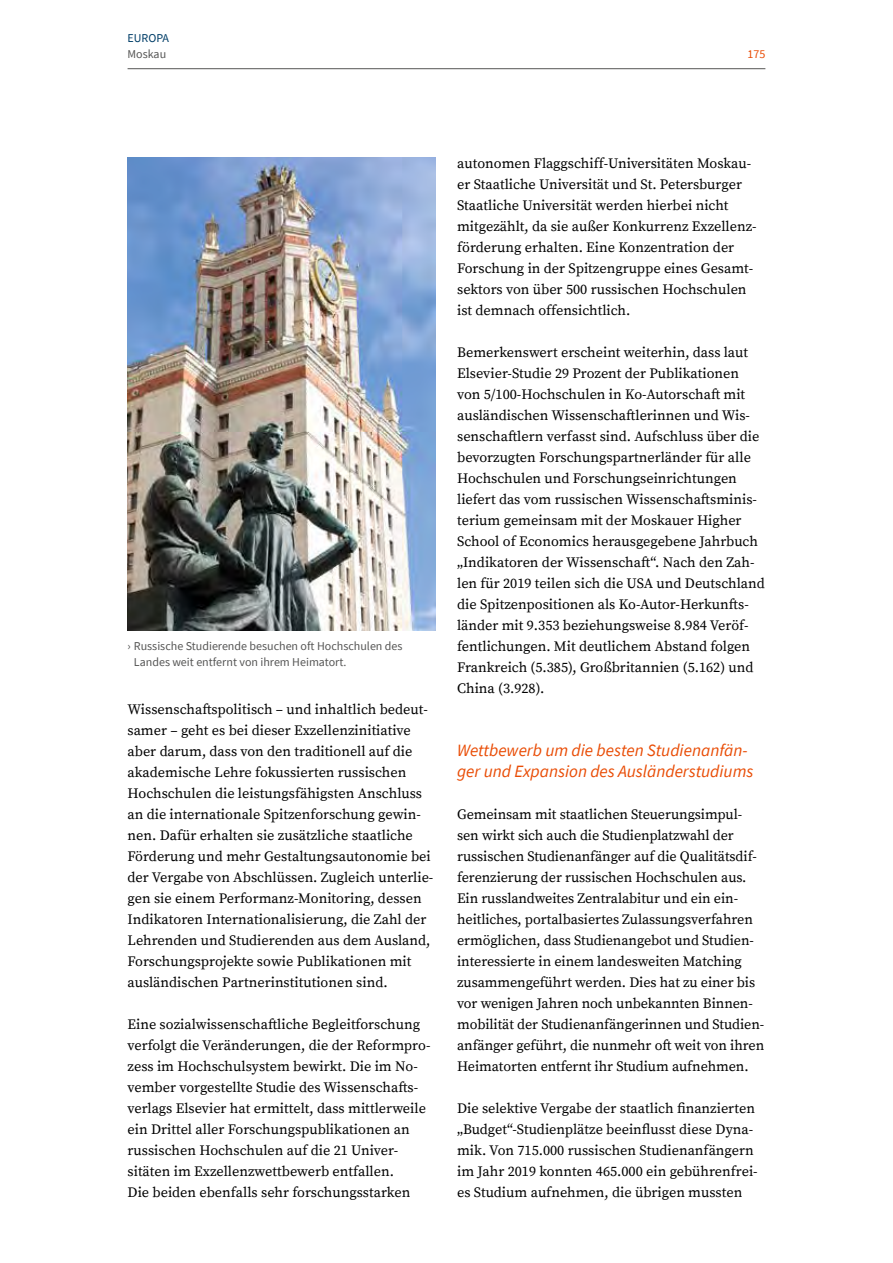
<style>
.page{position:relative;width:893px;height:1263px;background:#fff}
.page>*{position:absolute;margin:0;border:0;box-sizing:border-box;transform-origin:0 0}
.t1{font:italic 17.25px/21px "Source Sans Pro";color:#e94c05}
.t2{font:14.25px/21px "Source Serif Pro";color:#000}
.t3{font:12px/16.5px "Source Sans Pro";color:#565655}
.t4{font:12px "Source Sans Pro";color:#003e68}
.t5{font:12px "Source Sans Pro";color:#e94c05}
</style>
<div class="page">
<img style="left:128px;top:158px;width:308px;height:472px">
<hr style="left:128px;top:68px;width:637px;height:1px;background:#565655">
<p class="t4" style="left:128px;top:30px;width:43px">EUROPA</p>
<p class="t3" style="left:128px;top:46px;width:40px">Moskau</p>
<p class="t5" style="left:747px;top:46px;width:19px">175</p>
<p class="t3" style="left:134px;top:637px;width:270px;text-indent:-6px">› Russische Studierende besuchen oft -Hochschulen des -Landes weit entfernt von ihrem H eimatort.</p>
<p class="t2" style="left:128px;top:699px;width:307px">Wissenschaftspolitisch – und inhaltlich bedeut&shy;samer – geht es bei dieser Exzellenzinitiative aber darum, dass von den traditionell auf die akademische Lehre fokussierten russischen Hochschulen die leistungsfähigsten Anschluss an die internationale Spitzenforschung gewin&shy;nen. Dafür erhalten sie zusätzliche staatliche Förderung und mehr Gestaltungsautonomie bei der Vergabe von Abschlüssen. Zugleich unterlie&shy;gen sie einem Performanz-Monitoring, dessen Indikatoren Internationalisierung, die Zahl der Lehrenden und Studierenden aus dem Ausland, Forschungsprojekte sowie Publikationen mit ausländischen Partnerinstitutionen sind.</p>
<p class="t2" style="left:128px;top:1014px;width:304px">Eine sozialwissenschaftliche Begleitforschung verfolgt die Veränderungen, die der Reformpro&shy;zess im Hochschulsystem bewirkt. Die im No&shy;vember vorgestellte Studie des Wissenschafts&shy;verlags Elsevier hat ermittelt, dass mittlerweile ein Drittel aller Forschungspublikationen an russischen Hochschulen auf die 21 Univer&shy;sitäten im Exzellenzwettbewerb entfallen.<br>Die beiden ebenfalls sehr forschungsstarken</p>
<p class="t2" style="left:457px;top:153px;width:301px">autonomen Flaggschiff-Universitäten Moskau&shy;er Staatliche Universität und St. Petersburger Staatliche Universität werden hierbei nicht mitgezählt, da sie außer Konkurrenz Exzellenz&shy;förderung erhalten. Eine Konzentration der Forschung in der Spitzengruppe eines Gesamt&shy;sektors von über 500 russischen Hochschulen ist demnach offensichtlich.</p>
<p class="t2" style="left:457px;top:342px;width:309px">Bemerkenswert erscheint weiterhin, dass laut Elsevier-Studie 29 Prozent der Publikationen von 5/100-Hochschulen in Ko-Autorschaft mit ausländischen Wissenschaftlerinnen und Wis&shy;senschaftlern verfasst sind. Aufschluss über die bevorzugten Forschungspartnerländer für alle Hochschulen und Forschungseinrichtungen liefert das vom russischen Wissenschaftsminis&shy;terium gemeinsam mit der Moskauer Higher School of Economics herausgegebene Jahrbuch „Indikatoren der Wissenschaft“. Nach den Zah&shy;len für 2019 teilen sich die USA und Deutschland die Spitzenpositionen als Ko-Autor-Herkunfts&shy;länder mit 9.353 beziehungsweise 8.984 Veröf&shy;fentlichungen. Mit deutlichem Abstand folgen Frankreich (5.385), Großbritannien (5.162) und China (3.928).</p>
<p class="t1" style="left:457px;top:740px;width:298px">Wettbewerb um die besten Studienanfän&shy;ger und Expansion des Ausländerstudiums</p>
<p class="t2" style="left:457px;top:804px;width:309px">Gemeinsam mit staatlichen Steuerungsimpul&shy;sen wirkt sich auch die Studienplatzwahl der russischen Studienanfänger auf die Qualitätsdif&shy;ferenzierung der russischen Hochschulen aus.<br>Ein russlandweites Zentralabitur und ein ein&shy;heitliches, portalbasiertes Zulassungsverfahren ermöglichen, dass Studienangebot und Studien&shy;interessierte in einem landesweiten Matching zusammengeführt werden. Dies hat zu einer bis vor wenigen Jahren noch unbekannten Binnen&shy;mobilität der Studienanfängerinnen und Studien&shy;anfänger geführt, die nunmehr oft weit von ihren Heimatorten entfernt ihr Studium aufnehmen.</p>
<p class="t2" style="left:457px;top:1098px;width:302px">Die selektive Vergabe der staatlich finanzierten „Budget“-Studienplätze beeinflusst diese Dyna&shy;mik. Von 715.000 russischen Studienanfängern im Jahr 2019 konnten 465.000 ein gebührenfrei&shy;es Studium aufnehmen, die übrigen mussten</p>
</div>
